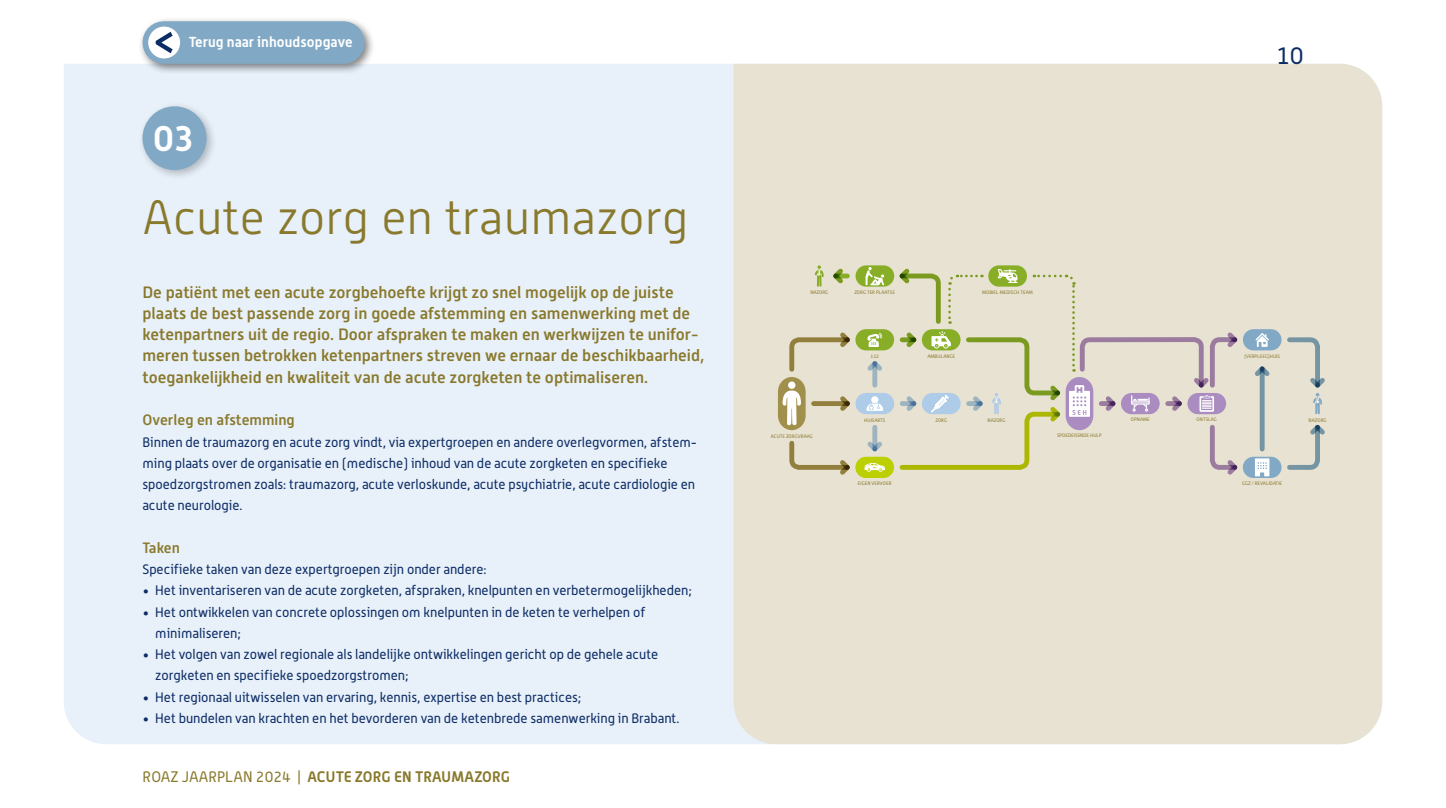
<style>
.page{position:relative;width:1446px;height:808px;background:#fff}
.page>*{position:absolute;margin:0;border:0;box-sizing:border-box;transform-origin:0 0}
.Kop_light_32pt{font:300 48px "Alwyn New";color:#89792c}
.t1{font:700 36px "Alwyn";color:#fff}
.Kop_light_32pt-2{font:24px "Alwyn";color:#0c2c65}
.Intro_medium_11_pt{font:500 16.5px/21.3px "Alwyn New";color:#89792c}
.intro{font:700 15px "Alwyn";letter-spacing:.015em;color:#89792c}
.Tussenkopje_10_pt{font:500 15px "Alwyn New";color:#89792c}
.inhoudsopgave{font:700 14.25px "Alwyn";letter-spacing:.01em;color:#fff}
.Bodytekst_9_pt{font:13.5px/21.3px "Alwyn";color:#0c2c65}
.t2{font:4.8px "Alwyn";letter-spacing:.015em;color:#89792c}
.s1{font-weight:400}
</style>
<div class="page">
<div style="left:64px;top:64px;width:669px;height:680px;background:#e8f0f9"></div>
<div style="left:733px;top:64px;width:649px;height:680px;background:#e8e2d2"></div>
<div style="left:138px;top:101px;width:80px;height:80px;background:#000;opacity:.25"></div>
<div style="left:142px;top:106px;width:65px;height:64px;background:#81a9c5;border-radius:50%"></div>
<div style="left:872px;top:363px;width:5px;height:22px;background:#9eb4bf"></div>
<div style="left:872px;top:427px;width:5px;height:22px;background:#9eb4bf"></div>
<div style="left:1259px;top:369px;width:5px;height:80px;background:#7595a2"></div>
<hr style="left:835px;top:274px;width:12px;height:4px;background:#88ae27">
<div style="left:855px;top:393px;width:39px;height:21px;background:#aecce8;border-radius:11px"></div>
<div style="left:871px;top:396px;width:7px;height:7px;background:#fff;border-radius:50%"></div>
<svg style="left:866px;top:403px;width:17px;height:8px"></svg>
<div style="left:855px;top:329px;width:39px;height:21px;background:#88ae27;border-radius:11px"></div>
<svg style="left:867px;top:333px;width:16px;height:14px"></svg>
<div style="left:1243px;top:329px;width:38px;height:21px;background:#81a9c5;border-radius:11px"></div>
<svg style="left:1255px;top:333px;width:14px;height:14px"></svg>
<div style="left:1243px;top:457px;width:38px;height:21px;background:#81a9c5;border-radius:11px"></div>
<svg style="left:1255px;top:458px;width:14px;height:18px"></svg>
<div style="left:855px;top:457px;width:39px;height:21px;background:#bccf00;border-radius:11px"></div>
<svg style="left:864px;top:463px;width:21px;height:9px"></svg>
<div style="left:988px;top:265px;width:39px;height:22px;background:#88ae27;border-radius:11px"></div>
<div style="left:855px;top:265px;width:39px;height:22px;background:#88ae27;border-radius:11px"></div>
<svg style="left:865px;top:267px;width:19px;height:19px"></svg>
<svg style="left:778px;top:331px;width:73px;height:99px;background:#d7cfb5"></svg>
<svg style="left:789px;top:440px;width:62px;height:36px;background:#d5cdb3"></svg>
<svg style="left:831px;top:267px;width:13px;height:18px"></svg>
<svg style="left:866px;top:359px;width:17px;height:13px"></svg>
<svg style="left:866px;top:440px;width:17px;height:13px"></svg>
<svg style="left:1253px;top:365px;width:18px;height:13px"></svg>
<svg style="left:1286px;top:423px;width:40px;height:47px;background:#ced0c7"></svg>
<svg style="left:815px;top:265px;width:9px;height:22px"></svg>
<svg style="left:898px;top:267px;width:341px;height:209px;background:#ded9c6"></svg>
<svg style="left:1286px;top:337px;width:40px;height:77px;background:#d4d5ca"></svg>
<div style="left:138px;top:16px;width:237px;height:59px;background:#000;opacity:.5"></div>
<div style="left:164px;top:21px;width:179px;height:43px;background:#81a9c5"></div>
<div style="left:148px;top:27px;width:32px;height:31px;background:#fff;border-radius:50%"></div>
<svg style="left:156px;top:32px;width:17px;height:21px"></svg>
<p class="inhoudsopgave" style="left:189px;top:33px;width:166px">Terug naar inhoudsopgave</p>
<p class="t1" style="left:153px;top:116px;width:43px">03</p>
<p class="Kop_light_32pt" style="left:142px;top:191px;width:548px">Acute zorg en traumazorg</p>
<p class="Intro_medium_11_pt" style="left:142px;top:281px;width:563px">De patiënt met een acute zorgbehoefte krijgt zo snel mogelijk op de juiste plaats de best passende zorg in goede afstemming en samenwerking met de ketenpartners uit de regio. Door afspraken te maken en werkwijzen te unifor&shy;meren tussen betrokken ketenpartners streven we ernaar de beschikbaarheid, toegankelijkheid en kwaliteit van de acute zorgketen te optimaliseren.</p>
<p class="Tussenkopje_10_pt" style="left:142px;top:412px;width:154px">Overleg en afstemming</p>
<p class="Bodytekst_9_pt" style="left:142px;top:431px;width:556px">Binnen de traumazorg en acute zorg vindt, via expertgroepen en andere overlegvormen, afstem&shy;ming plaats over de organisatie en (medische) inhoud van de acute zorgketen en specifieke spoedzorgstromen zoals: traumazorg, acute verloskunde, acute psychiatrie, acute cardiologie en acute neurologie.</p>
<p class="Tussenkopje_10_pt" style="left:142px;top:539px;width:39px">Taken</p>
<p class="Bodytekst_9_pt" style="left:142px;top:558px;width:345px">Specifieke taken van deze expertgroepen zijn onder andere:</p>
<p class="Bodytekst_9_pt" style="left:142px;top:580px;width:551px">• Het inventariseren van de acute zorgketen, afspraken, knelpunten en verbetermogelijkheden;</p>
<p class="Bodytekst_9_pt" style="left:155px;top:601px;width:492px;text-indent:-13px">• Het ontwikkelen van concrete oplossingen om knelpunten in de keten te verhelpen of minimaliseren;</p>
<p class="Bodytekst_9_pt" style="left:155px;top:643px;width:504px;text-indent:-13px">• Het volgen van zowel regionale als landelijke ontwikkelingen gericht op de gehele acute zorgketen en specifieke spoedzorgstromen;</p>
<p class="Bodytekst_9_pt" style="left:142px;top:686px;width:440px">• Het regionaal uitwisselen van ervaring, kennis, expertise en best practices;</p>
<p class="Bodytekst_9_pt" style="left:142px;top:707px;width:538px">• Het bundelen van krachten en het bevorderen van de ketenbrede samenwerking in Brabant.</p>
<p class="intro" style="left:143px;top:767px;width:369px"><span class="s1">ROAZ JAARPLAN 2024 |</span> ACUTE ZORG EN TRAUMAZORG</p>
<p class="t2" style="left:810px;top:289px;width:19px">NAZORG</p>
<p class="t2" style="left:854px;top:289px;width:42px">ZORG TER PLAATSE</p>
<p class="t2" style="left:982px;top:289px;width:52px">MOBIEL MEDISCH TEAM</p>
<p class="t2" style="left:870px;top:353px;width:10px">112</p>
<p class="t2" style="left:927px;top:353px;width:29px">AMBULANCE</p>
<p class="Kop_light_32pt-2" style="left:1276px;top:41px;width:29px">10</p>
<p class="t2" style="left:1244px;top:353px;width:37px">(VERPLEEG)HUIS</p>
<p class="t2" style="left:771px;top:434px;width:43px">ACUTE ZORGVRAAG</p>
<p class="t2" style="left:864px;top:417px;width:23px">HUISARTS</p>
<p class="t2" style="left:935px;top:417px;width:13px">ZORG</p>
<p class="t2" style="left:1131px;top:417px;width:20px">OPNAME</p>
<p class="t2" style="left:1196px;top:417px;width:22px">ONTSLAG</p>
<p class="t2" style="left:987px;top:417px;width:19px">NAZORG</p>
<p class="t2" style="left:1308px;top:417px;width:19px">NAZORG</p>
<p class="t2" style="left:1057px;top:433px;width:46px">SPOEDEISENDE HULP</p>
<p class="t2" style="left:858px;top:481px;width:35px">EIGEN VERVOER</p>
<p class="t2" style="left:1242px;top:481px;width:41px">GGZ / REVALIDATIE</p>
</div>
